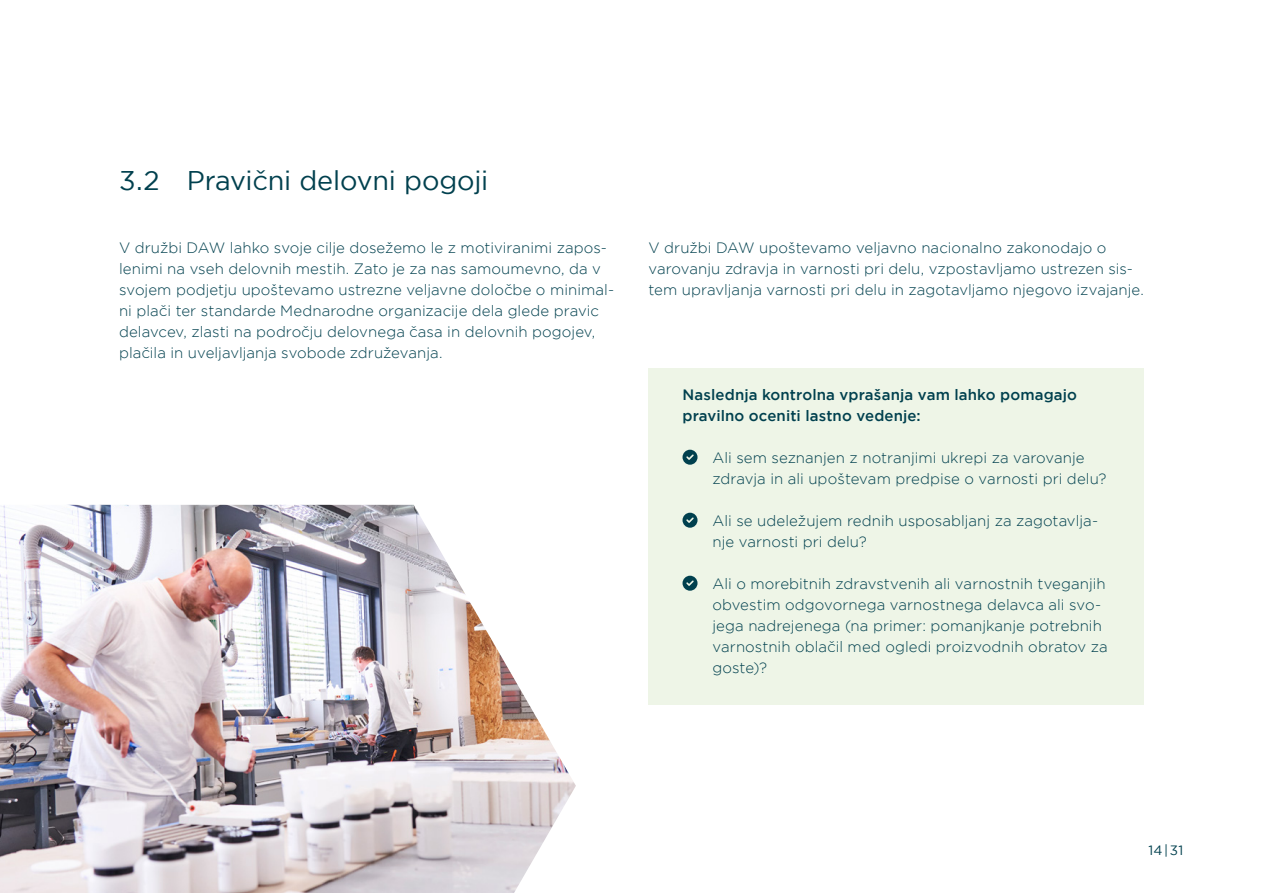
<style>
.page{position:relative;width:1263px;height:893px;background:#fff}
.page>*{position:absolute;margin:0;border:0;box-sizing:border-box;transform-origin:0 0}
.t1{font:27px "Gotham";letter-spacing:-.005em;color:#00404e}
.t2{font:300 15px/21px "Gotham";letter-spacing:.005em;color:#00404e}
.t3{font:500 15px/21px "Gotham";letter-spacing:.01em;color:#00404e}
.t4{font:13.5px "Gotham";color:#00404e}
.s1{font-family:"Montserrat"}
</style>
<div class="page">
<div style="left:648px;top:368px;width:496px;height:336px;background:#eef5e7"></div>
<svg style="left:682px;top:450px;width:15px;height:15px"></svg>
<svg style="left:682px;top:513px;width:15px;height:15px"></svg>
<svg style="left:682px;top:576px;width:15px;height:15px"></svg>
<img style="left:0;top:505px;width:576px;height:388px">
<h1 class="t1" style="left:119px;top:165px;width:371px">3.2 Pravi<span class="s1">č</span>ni delovni pogoji</h1>
<p class="t2" style="left:119px;top:237px;width:497px">V družbi DAW lahko svoje cilje dosežemo le z motiviranimi zapos&shy;lenimi na vseh delovnih mestih. Zato je za nas samoumevno, da v svojem podjetju upoštevamo ustrezne veljavne dolo<span class="s1">č</span>be o minimal&shy;ni pla<span class="s1">č</span>i ter standarde Mednarodne organizacije dela glede pravic delavcev, zlasti na podro<span class="s1">č</span>ju delovnega <span class="s1">č</span>asa in delovnih pogojev, pla<span class="s1">č</span>ila in uveljavljanja svobode združevanja.</p>
<p class="t2" style="left:648px;top:237px;width:497px">V družbi DAW upoštevamo veljavno nacionalno zakonodajo o varovanju zdravja in varnosti pri delu, vzpostavljamo ustrezen sis&shy;tem upravljanja varnosti pri delu in zagotavljamo njegovo izvajanje.</p>
<p class="t3" style="left:682px;top:384px;width:396px">Naslednja kontrolna vprašanja vam lahko pomagajo pravilno oceniti lastno vedenje:</p>
<p class="t2" style="left:712px;top:447px;width:396px">Ali sem seznanjen z notranjimi ukrepi za varovanje zdravja in ali upoštevam predpise o varnosti pri delu?</p>
<p class="t2" style="left:712px;top:510px;width:387px">Ali se udeležujem rednih usposabljanj za zagotavlja&shy;nje varnosti pri delu?</p>
<p class="t2" style="left:712px;top:573px;width:397px">Ali o morebitnih zdravstvenih ali varnostnih tveganjih obvestim odgovornega varnostnega delavca ali svo&shy;jega nadrejenega (na primer: pomanjkanje potrebnih varnostnih obla<span class="s1">č</span>il med ogledi proizvodnih obratov za goste)?</p>
<p class="t4" style="left:1148px;top:843px;width:37px">14|31</p>
</div>
